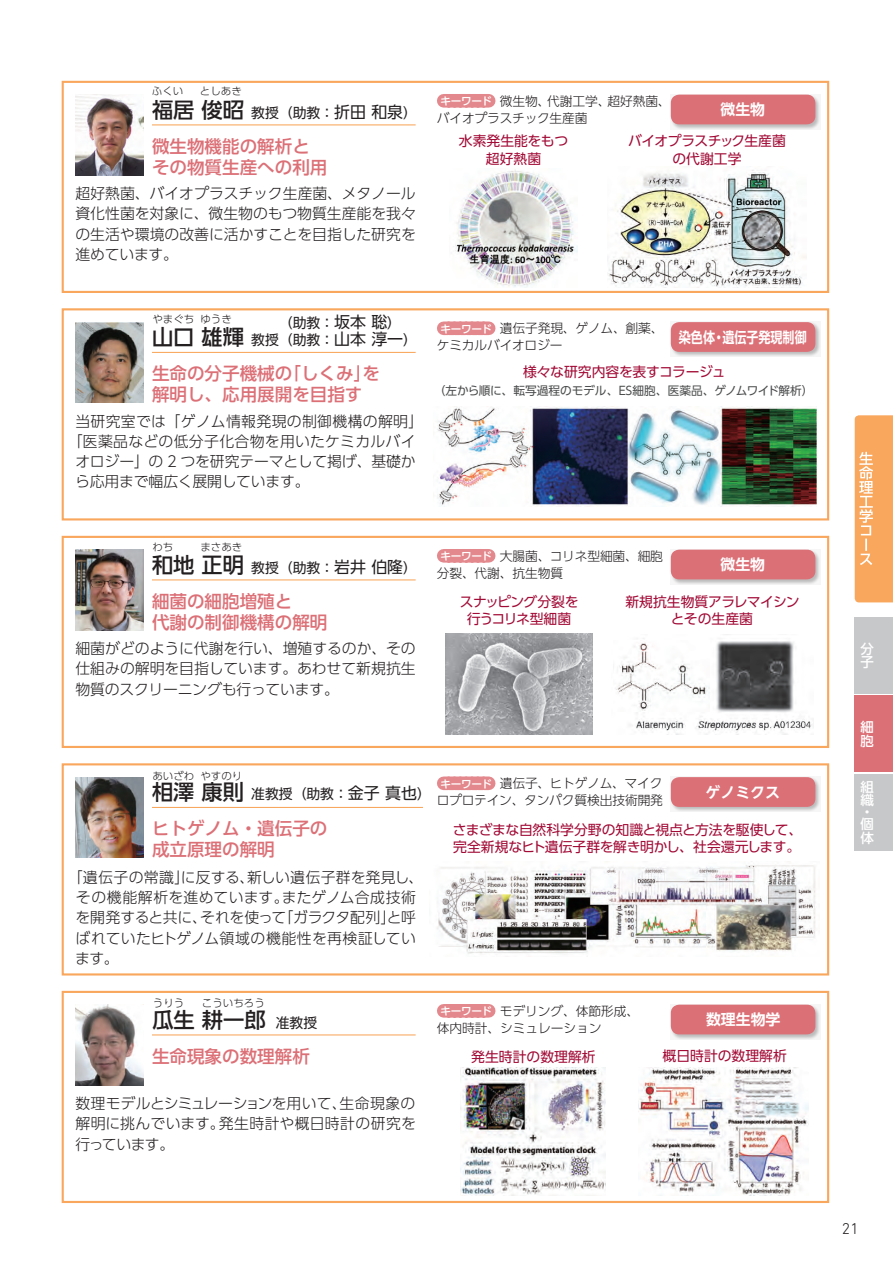
<style>
.page{position:relative;width:893px;height:1263px;background:#fff}
.page>*{position:absolute;margin:0;border:0;box-sizing:border-box;transform-origin:0 0}
.t1{font:500 21.3px "UD Shin Go Pro";color:#231f20}
.t2{font:500 17.55px/21.3px "UD Shin Go Pro";color:#dc7077}
.t3{font:300 15.9px "DIN Next LT Pro";color:#231f20}
.t4{font:300 14.85px/20.2px "UD Shin Go Pro";letter-spacing:-.005em;color:#231f20;text-align:justify}
.t5{font:300 14.85px "UD Shin Go Pro";letter-spacing:.02em;color:#231f20}
.t6{font:700 14.85px "UD Shin Go NT Pro De";color:#fff}
.t7{font:700 14.85px "UD Shin Go NT Pro De";color:#fff;scale:.81 1}
.t8{font:13.8px/17.5px "UD Shin Go Pro";letter-spacing:-.01em;color:#a20b36;text-align:center}
.t9{font:13.8px "UD Shin Go Pro";color:#231f20}
.t10{font:13.8px/17.5px "UD Shin Go Pro";letter-spacing:-.035em;color:#a20b36;text-align:center}
.t11{font:500 13.35px "UD Shin Go Pro";color:#fff}
.t12{font:300 12.75px/17px "UD Shin Go Pro";letter-spacing:-.01em;color:#231f20}
.t13{font:11.7px "UD Shin Go Pro";letter-spacing:-.02em;color:#4b4c4d}
.t14{font:300 10.5px "UD Shin Go Pro";color:#231f20}
.s1{font-weight:500;font-size:21.3px}
.s2{font-size:15.9px}
.s3{font-weight:500;font-size:10.65px;color:#fff}
</style>
<div class="page">
<div style="left:855px;top:617px;width:38px;height:76px;background:#c7c8ca"></div>
<svg style="left:855px;top:415px;width:38px;height:187px;background:#f9ad68"></svg>
<div style="left:855px;top:695px;width:38px;height:77px;background:#dc7077"></div>
<div style="left:855px;top:774px;width:38px;height:76px;background:#c7c8ca"></div>
<div style="left:62px;top:308px;width:767px;height:212px;border:2px solid #f9a75d"></div>
<img style="left:75px;top:322px;width:69px;height:81px">
<hr style="left:152px;top:352px;width:264px;height:1px;background:#f9a75d">
<svg style="left:444px;top:321px;width:45px;height:14px"></svg>
<svg style="left:670px;top:322px;width:150px;height:35px"></svg>
<div style="left:671px;top:322px;width:144px;height:30px;background:#dc7077;border-radius:9px"></div>
<img style="left:437px;top:407px;width:379px;height:99px">
<div style="left:62px;top:81px;width:767px;height:212px;border:2px solid #f9a75d"></div>
<img style="left:75px;top:95px;width:69px;height:80px">
<hr style="left:152px;top:124px;width:264px;height:1px;background:#f9a75d">
<svg style="left:444px;top:94px;width:45px;height:14px"></svg>
<svg style="left:670px;top:94px;width:150px;height:36px"></svg>
<div style="left:671px;top:95px;width:144px;height:29px;background:#dc7077;border-radius:9px"></div>
<img style="left:608px;top:170px;width:198px;height:117px">
<img style="left:455px;top:170px;width:123px;height:117px">
<div style="left:62px;top:991px;width:767px;height:212px;border:2px solid #f9a75d"></div>
<hr style="left:152px;top:1034px;width:264px;height:1px;background:#f9a75d">
<svg style="left:444px;top:1004px;width:45px;height:13px"></svg>
<svg style="left:670px;top:1004px;width:150px;height:35px"></svg>
<div style="left:671px;top:1005px;width:144px;height:29px;background:#dc7077;border-radius:9px"></div>
<img style="left:75px;top:1004px;width:69px;height:81px">
<img style="left:460px;top:1068px;width:146px;height:127px">
<img style="left:639px;top:1068px;width:170px;height:127px">
<div style="left:62px;top:763px;width:767px;height:212px;border:2px solid #f9a75d"></div>
<img style="left:75px;top:777px;width:69px;height:81px">
<hr style="left:152px;top:807px;width:271px;height:1px;background:#f9a75d">
<svg style="left:444px;top:776px;width:45px;height:14px"></svg>
<svg style="left:670px;top:777px;width:150px;height:35px"></svg>
<div style="left:671px;top:777px;width:144px;height:30px;background:#dc7077;border-radius:9px"></div>
<img style="left:437px;top:861px;width:379px;height:93px">
<div style="left:62px;top:536px;width:767px;height:212px;border:2px solid #f9a75d"></div>
<img style="left:75px;top:550px;width:69px;height:80px">
<hr style="left:152px;top:579px;width:264px;height:1px;background:#f9a75d">
<svg style="left:444px;top:549px;width:45px;height:14px"></svg>
<svg style="left:670px;top:549px;width:150px;height:36px"></svg>
<div style="left:671px;top:550px;width:144px;height:29px;background:#dc7077;border-radius:9px"></div>
<img style="left:446px;top:633px;width:146px;height:102px">
<img style="left:630px;top:634px;width:182px;height:100px">
<img style="left:615px;top:640px;width:94px;height:71px">
<p class="t14" style="left:152px;top:83px;width:33px">ふくい</p>
<p class="t14" style="left:200px;top:83px;width:43px">としあき</p>
<p class="t9" style="left:152px;top:101px;width:267px"><span class="s1">福居 俊昭</span> 教授（助教：<span class="s2">折田 和泉</span>）</p>
<p class="t2" style="left:152px;top:135px;width:177px">微生物機能の解析とその物質生産への利用</p>
<p class="t4" style="left:75px;top:183px;width:342px">超好熱菌、バイオプラスチック生産菌、メタノール資化性菌を対象に、微生物のもつ物質生産能を我々の生活や環境の改善に活かすことを目指した研究を進めています。</p>
<p class="t9" style="left:279px;top:312px;width:124px">（助教：<span class="s2">坂本 聡</span>）</p>
<p class="t2" style="left:152px;top:362px;width:230px">生命の分子機械の「しくみ」を解明し、応用展開を目指す</p>
<p class="t14" style="left:152px;top:311px;width:81px">やまぐちゆうき</p>
<p class="t9" style="left:152px;top:329px;width:267px"><span class="s1">山口 雄輝</span> 教授（助教：<span class="s2">山本 淳一</span>）</p>
<p class="t5" style="left:75px;top:409px;width:349px">当研究室では「ゲノム情報発現の制御機構の解明」</p>
<p class="t5" style="left:68px;top:429px;width:349px">「医薬品などの低分子化合物を用いたケミカルバイ</p>
<p class="t4" style="left:75px;top:451px;width:342px">オロジー」の 2 つを研究テーマとして掲げ、基礎か</p>
<p class="t4" style="left:75px;top:471px;width:236px">ら応用まで幅広く展開しています。</p>
<p class="t14" style="left:152px;top:538px;width:22px">わち</p>
<p class="t14" style="left:200px;top:538px;width:43px">まさあき</p>
<p class="t9" style="left:152px;top:556px;width:267px"><span class="s1">和地 正明</span> 教授（助教：<span class="s2">岩井 伯隆</span>）</p>
<p class="t2" style="left:152px;top:590px;width:177px">細菌の細胞増殖と<br>代謝の制御機構の解明</p>
<p class="t4" style="left:75px;top:638px;width:342px">細菌がどのように代謝を行い、増殖するのか、その仕組みの解明を目指しています。あわせて新規抗生物質のスクリーニングも行っています。</p>
<p class="t12" style="left:437px;top:92px;width:235px"><span class="s3">キーワード</span> 微生物、代謝工学、超好熱菌、バイオプラスチック生産菌</p>
<p class="t6" style="left:720px;top:97px;width:46px">微生物</p>
<p class="t8" style="left:628px;top:132px;width:159px">バイオプラスチック生産菌の代謝工学</p>
<p class="t8" style="left:459px;top:132px;width:111px">水素発生能をもつ超好熱菌</p>
<p class="t12" style="left:437px;top:320px;width:228px"><span class="s3">キーワード</span> 遺伝子発現、ゲノム、創薬、ケミカルバイオロジー</p>
<p class="t7" style="left:679px;top:325px;width:159px">染色体・遺伝子発現制御</p>
<p class="t8" style="left:523px;top:363px;width:204px">様々な研究内容を表すコラージュ</p>
<p class="t13" style="left:434px;top:381px;width:381px">（左から順に、転写過程のモデル、ＥＳ細胞、医薬品、ゲノムワイド解析）</p>
<p class="t12" style="left:437px;top:547px;width:228px"><span class="s3">キーワード</span> 大腸菌、コリネ型細菌、細胞分裂、代謝、抗生物質</p>
<p class="t6" style="left:720px;top:552px;width:46px">微生物</p>
<p class="t8" style="left:625px;top:592px;width:176px">新規抗生物質アラレマイシンとその生産菌</p>
<p class="t10" style="left:460px;top:592px;width:120px">スナッピング分裂を行うコリネ型細菌</p>
<p class="t14" style="left:152px;top:767px;width:91px">あいざわやすのり</p>
<h1 class="t1" style="left:152px;top:775px;width:94px">相澤 康則</h1>
<p class="t2" style="left:152px;top:817px;width:177px">ヒトゲノム・遺伝子の成立原理の解明</p>
<p class="t9" style="left:251px;top:783px;width:181px">准教授（助教：<span class="s2">金子 真也</span>）</p>
<p class="t4" style="left:75px;top:867px;width:350px;text-align:left;text-indent:-8px">「遺伝子の常識」に反する、新しい遺伝子群を発見し、その機能解析を進めています。またゲノム合成技術を開発すると共に、それを使って「ガラクタ配列」と呼ばれていたヒトゲノム領域の機能性を再検証しています。</p>
<p class="t14" style="left:153px;top:994px;width:33px">うりう</p>
<p class="t14" style="left:202px;top:994px;width:64px">こういちろう</p>
<h1 class="t1" style="left:152px;top:1003px;width:115px">瓜生 耕一郎</h1>
<p class="t9" style="left:276px;top:1011px;width:43px">准教授</p>
<p class="t2" style="left:152px;top:1045px;width:159px">生命現象の数理解析</p>
<p class="t4" style="left:75px;top:1093px;width:342px">数理モデルとシミュレーションを用いて、生命現象の解明に挑んでいます。発生時計や概日時計の研究を行っています。</p>
<p class="t12" style="left:437px;top:775px;width:228px"><span class="s3">キーワード</span> 遺伝子、ヒトゲノム、マイクロプロテイン、タンパク質検出技術開発</p>
<p class="t6" style="left:706px;top:780px;width:76px">ゲノミクス</p>
<p class="t8" style="left:453px;top:820px;width:351px;text-align:left">さまざまな自然科学分野の知識と視点と方法を駆使して、完全新規なヒト遺伝子群を解き明かし、社会還元します。</p>
<p class="t12" style="left:437px;top:1002px;width:204px"><span class="s3">キーワード</span> モデリング、体節形成、体内時計、シミュレーション</p>
<p class="t6" style="left:706px;top:1007px;width:76px">数理生物学</p>
<p class="t8" style="left:471px;top:1047px;width:126px">発生時計の数理解析</p>
<p class="t8" style="left:662px;top:1047px;width:126px">概日時計の数理解析</p>
<p class="t11" style="left:860px;top:638px;width:15px">分</p>
<p class="t11" style="left:860px;top:651px;width:15px">子</p>
<p class="t11" style="left:860px;top:716px;width:15px">細</p>
<p class="t11" style="left:860px;top:730px;width:15px">胞</p>
<p class="t11" style="left:860px;top:776px;width:15px">組</p>
<p class="t11" style="left:860px;top:789px;width:15px">織</p>
<p class="t11" style="left:860px;top:801px;width:15px">・</p>
<p class="t11" style="left:860px;top:813px;width:15px">個</p>
<p class="t11" style="left:860px;top:827px;width:15px">体</p>
<p class="t3" style="left:842px;top:1219px;width:18px">21</p>
</div>
